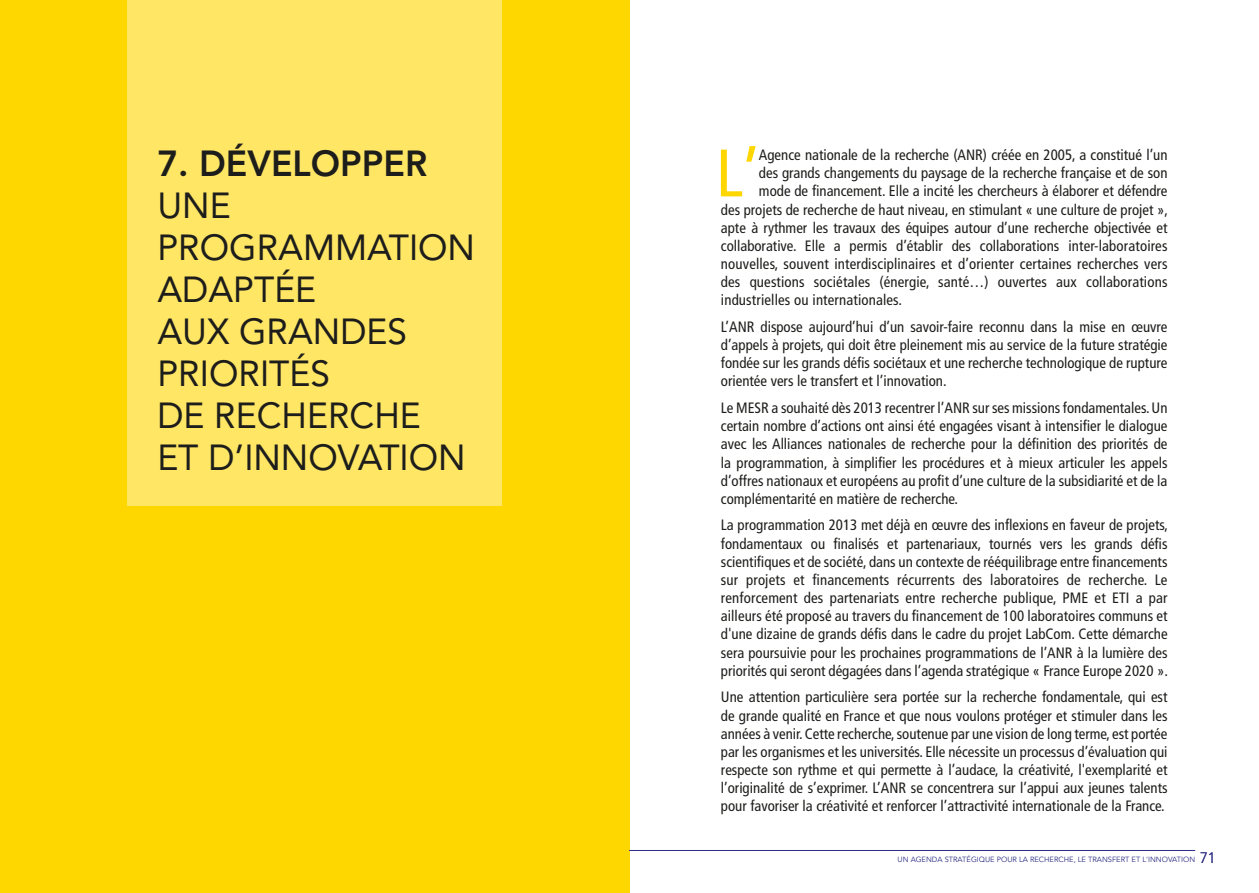
<style>
.page{position:relative;width:1259px;height:893px;background:#fff}
.page>*{position:absolute;margin:0;border:0;box-sizing:border-box;transform-origin:0 0}
.t1{font:condensed 67.05px "Frutiger";color:#ffd700}
.t2{font:36px/42px "Avenir";color:#1d1d1b}
.t3{font:800 36px "Avenir";color:#1d1d1b}
.t4{font:condensed 15px/18.1px "Frutiger";color:#1d1d1b;text-align:justify}
.t5{font:7.5px "Avenir";color:#2d2e84}
.s1{font-weight:300;font-size:15px}
</style>
<div class="page">
<div style="left:0;top:0;width:629px;height:893px;background:#ffd700"></div>
<hr style="left:629px;top:850px;width:566px;height:1px;background:#2d2e84">
<div style="left:128px;top:0;width:374px;height:506px;background:#ffe665"></div>
<h2 class="t3" style="left:157px;top:142px;width:114px">7. DéVELO</h2>
<h2 class="t3" style="left:340px;top:142px;width:65px">PPER</h2>
<h2 class="t2" style="left:157px;top:185px;width:25px">UNE<br>PROGRAMMATION<br>ADAPT</h2>
<h2 class="t2" style="left:274px;top:269px;width:39px">éE</h2>
<h2 class="t2" style="left:157px;top:311px;width:25px">AUX</h2>
<h2 class="t2" style="left:239px;top:311px;width:25px">GRANDES</h2>
<h2 class="t2" style="left:157px;top:353px;width:20px">PRIORIT</h2>
<h2 class="t2" style="left:289px;top:353px;width:39px">éS</h2>
<h2 class="t2" style="left:157px;top:395px;width:110px">DE RECHERCHE<br>ET D’INNOVATION</h2>
<h1 class="t1" style="left:716px;top:134px;width:45px">L’</h1>
<p class="t4" style="left:759px;top:146px;width:410px">Agence nationale de la recherche (ANR) créée en 2005, a constitué l’un</p>
<p class="t4" style="left:759px;top:164px;width:410px">des grands changements du paysage de la recherche française et de son</p>
<p class="t4" style="left:759px;top:182px;width:410px">mode de financement. Elle a incité les chercheurs à élaborer et défendre</p>
<p class="t4" style="left:721px;top:200px;width:449px">des projets de recherche de haut niveau, en stimulant « une culture de projet »,</p>
<p class="t4" style="left:721px;top:219px;width:448px">apte à rythmer les travaux des équipes autour d’une recherche objectivée et</p>
<p class="t4" style="left:721px;top:237px;width:448px">collaborative. Elle a permis d’établir des collaborations inter-laboratoires</p>
<p class="t4" style="left:721px;top:255px;width:448px">nouvelles, souvent interdisciplinaires et d’orienter certaines recherches vers</p>
<p class="t4" style="left:721px;top:273px;width:448px">des questions sociétales (énergie, santé…) ouvertes aux collaborations</p>
<p class="t4" style="left:721px;top:291px;width:182px">industrielles ou internationales.</p>
<p class="t4" style="left:721px;top:318px;width:448px">L’ANR dispose aujourd’hui d’un savoir-faire reconnu dans la mise en œuvre d’appels à projets, qui doit être pleinement mis au service de la future stratégie fondée sur les grands défis sociétaux et une recherche technologique de rupture orientée vers le transfert et l’innovation.</p>
<p class="t4" style="left:721px;top:399px;width:448px">Le MESR a souhaité dès 2013 recentrer l’ANR sur ses missions fondamentales. Un certain nombre d’actions ont ainsi été engagées visant à intensifier le dialogue avec les Alliances nationales de recherche pour la définition des priorités de la programmation, à simplifier les procédures et à mieux articuler les appels d’offres nationaux et européens au profit d’une culture de la subsidiarité et de la complémentarité en matière de recherche.</p>
<p class="t4" style="left:721px;top:516px;width:448px">La programmation 2013 met déjà en œuvre des inflexions en faveur de projets, fondamentaux ou finalisés et partenariaux, tournés vers les grands défis scientifiques et de société, dans un contexte de rééquilibrage entre financements sur projets et financements récurrents des laboratoires de recherche. Le renforcement des partenariats entre recherche publique, PME et ETI a par ailleurs été proposé au travers du financement de 100 laboratoires communs et d'une dizaine de grands défis dans le cadre du projet LabCom. Cette démarche sera poursuivie pour les prochaines programmations de l’ANR à la lumière des priorités qui seront dégagées dans l’agenda stratégique « France Europe 2020 ».</p>
<p class="t4" style="left:721px;top:688px;width:448px">Une attention particulière sera portée sur la recherche fondamentale, qui est de grande qualité en France et que nous voulons protéger et stimuler dans les années à venir. Cette recherche, soutenue par une vision de long terme, est portée par les organismes et les universités. Elle nécessite un processus d’évaluation qui respecte son rythme et qui permette à l’audace, la créativité, l'exemplarité et l’originalité de s’exprimer. L’ANR se concentrera sur l’appui aux jeunes talents pour favoriser la créativité et renforcer l’attractivité internationale de la France.</p>
<p class="t5" style="left:897px;top:855px;width:320px">UN AGENDA STRATÉGIQU E POU R LA RECHERCHE, LE TRANSFERT ET L'INNOVATION <span class="s1">71</span></p>
</div>
